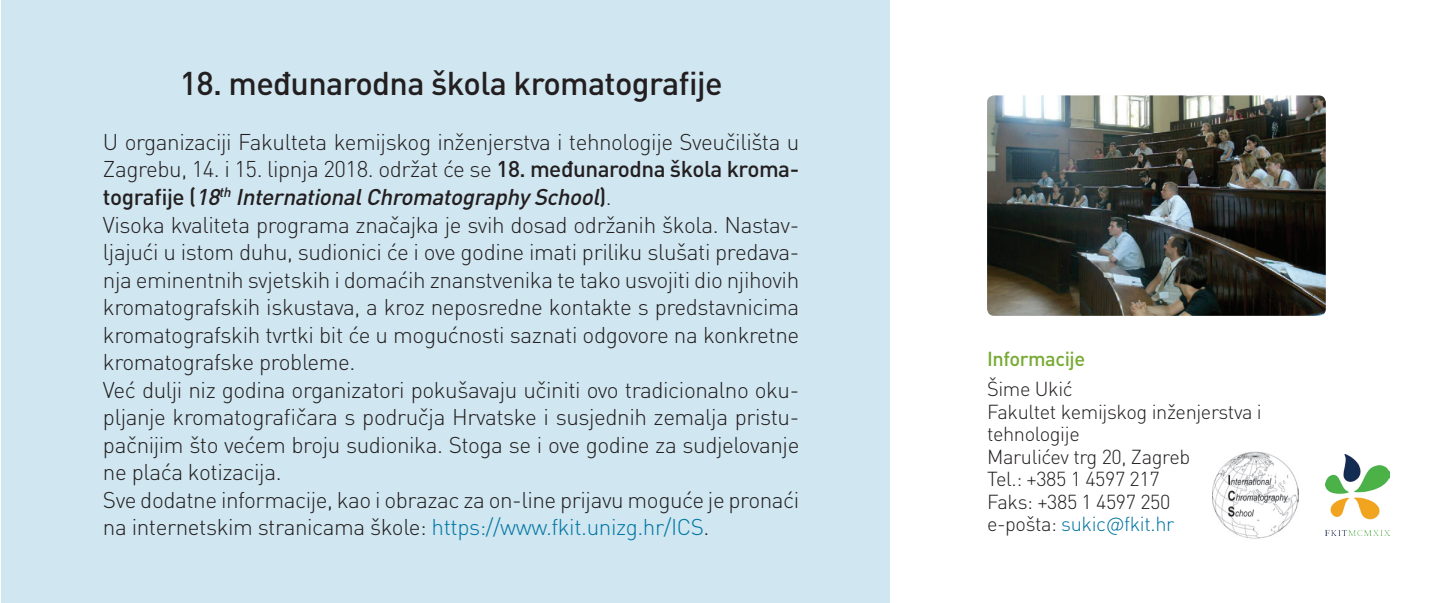
<style>
.page{position:relative;width:1453px;height:603px;background:#fff}
.page>*{position:absolute;margin:0;border:0;box-sizing:border-box;transform-origin:0 0}
.t1{font:500 32.5px "DIN Pro";letter-spacing:-.02em;color:#231f20}
.t2{font:300 22.5px/27.5px "DIN Pro";letter-spacing:-.02em;color:#231f20;text-align:justify}
.t3{font:300 20px/22.5px "DIN Pro";letter-spacing:-.02em;color:#231f20}
.t4{font:300 20px "DIN Pro";letter-spacing:-.02em;color:#0076a3}
.t5{font:500 20px "DIN Pro";letter-spacing:-.02em;color:#77aa34}
.s1{font-weight:500}
.s2{font-weight:500;font-style:italic}
.s3{color:#0076a3}
.s4{color:#231f20}
</style>
<div class="page">
<div style="left:1px;top:0;width:888px;height:602px;background:#d0e6f0"></div>
<img style="left:987px;top:95px;width:339px;height:220px">
<img style="left:1212px;top:451px;width:87px;height:88px">
<img style="left:1325px;top:454px;width:64px;height:80px">
<p class="t1" style="left:180px;top:61px;width:544px">18. međunarodna škola kromatografije</p>
<p class="t2" style="left:103px;top:127px;width:698px">U organizaciji Fakulteta kemijskog inženjerstva i tehnologije Sveučilišta u Zagrebu, 14. i 15. lipnja 2018. održat će se <span class="s1">18. međunarodna škola kroma&shy;t o g ra fi j e (</span> <span class="s2">18</span><sup>th</sup> <span class="s2">InternationalChromatographySchool</span><span class="s1">)</span> .</p>
<p class="t2" style="left:103px;top:209px;width:698px">Visoka kvaliteta programa značajka je svih dosad održanih škola. Nastav&shy;ljajući u istom duhu, sudionici će i ove godine imati priliku slušati predava&shy;nja eminentnih svjetskih i domaćih znanstvenika te tako usvojiti dio njihovih kromatografskih iskustava, a kroz neposredne kontakte s predstavnicima kromatografskih tvrtki bit će u mogućnosti saznati odgovore na konkretne kromatografske probleme.</p>
<p class="t2" style="left:103px;top:374px;width:698px">Već dulji niz godina organizatori pokušavaju učiniti ovo tradicionalno oku&shy;pljanje kromatografičara s područja Hrvatske i susjednih zemalja pristu&shy;pačnijim što većem broju sudionika. Stoga se i ove godine za sudjelovanje ne plaća kotizacija.</p>
<p class="t2" style="left:103px;top:484px;width:698px">Sve dodatne informacije, kao i obrazac za on-line prijavu moguće je pronaći na internetskim stranicama škole: <span class="s3">https://www.fkit.unizg.hr/ICS</span>.</p>
<p class="t5" style="left:987px;top:345px;width:100px">Informacije</p>
<p class="t3" style="left:987px;top:376px;width:87px">Šime Ukić</p>
<p class="t3" style="left:987px;top:399px;width:276px">Fakultet kemijskog inženjerstva i tehnologije</p>
<p class="t3" style="left:987px;top:444px;width:205px">Marulićev trg 20, Zagreb</p>
<p class="t3" style="left:987px;top:466px;width:185px">Tel.: +385 1 4597 217<br>Faks: +385 1 4597 250</p>
<p class="t4" style="left:987px;top:510px;width:189px"><span class="s4">e-pošta:</span> sukic@fkit.hr</p>
</div>
